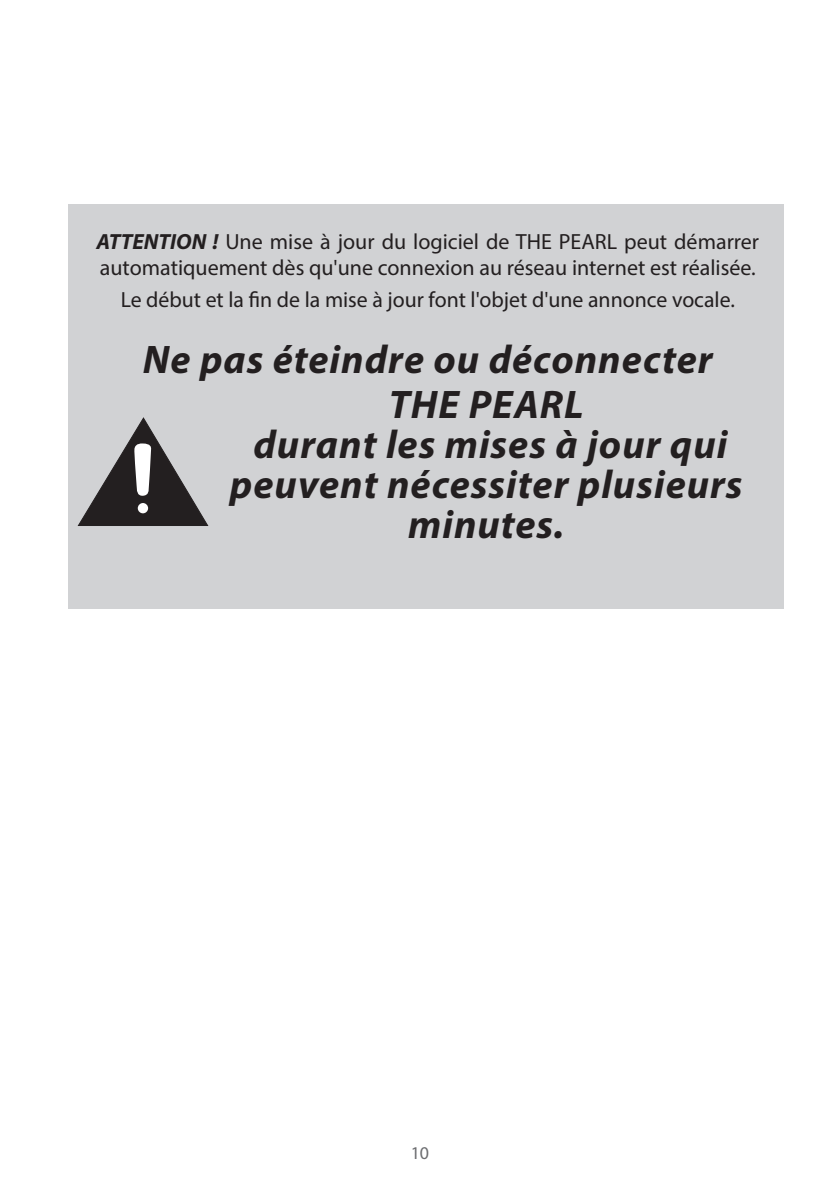
<style>
.page{position:relative;width:840px;height:1191px;background:#fff}
.page>*{position:absolute;margin:0;border:0;box-sizing:border-box;transform-origin:0 0}
.t1{font:italic 700 40px/40px "Myriad Pro";letter-spacing:.025em;color:#231f20}
.t2{font:22px/26px "Myriad Pro";color:#231f20}
.t3{font:18px "Myriad Pro";color:#6c6d70}
.s1{font-weight:700;font-style:italic}
</style>
<div class="page">
<div style="left:68px;top:204px;width:714px;height:405px;background:#d1d2d4"></div>
<svg style="left:78px;top:418px;width:130px;height:107px"></svg>
<div style="left:138px;top:503px;width:10px;height:10px;background:#fff;border-radius:50%"></div>
<p class="t2" style="left:96px;top:228px;width:663px"><span class="s1">ATTENTION !</span> Une mise à jour du logiciel de THE PEARL peut démarrer automatiquement dès qu'une connexion au réseau internet est réalisée.</p>
<p class="t2" style="left:121px;top:286px;width:615px">Le début et la fin de la mise à jour font l'objet d'une annonce vocale.</p>
<h1 class="t1" style="left:388px;top:335px;width:325px;line-height:45.6px;text-indent:-246px">Ne pas éteindre ou déconnecter<br>THE PEARL</h1>
<h1 class="t1" style="left:230px;top:423px;width:514px;text-align:center">durant les mises à jour qui peuvent nécessiter plusieurs minutes.</h1>
<p class="t3" style="left:410px;top:1142px;width:20px">10</p>
</div>
